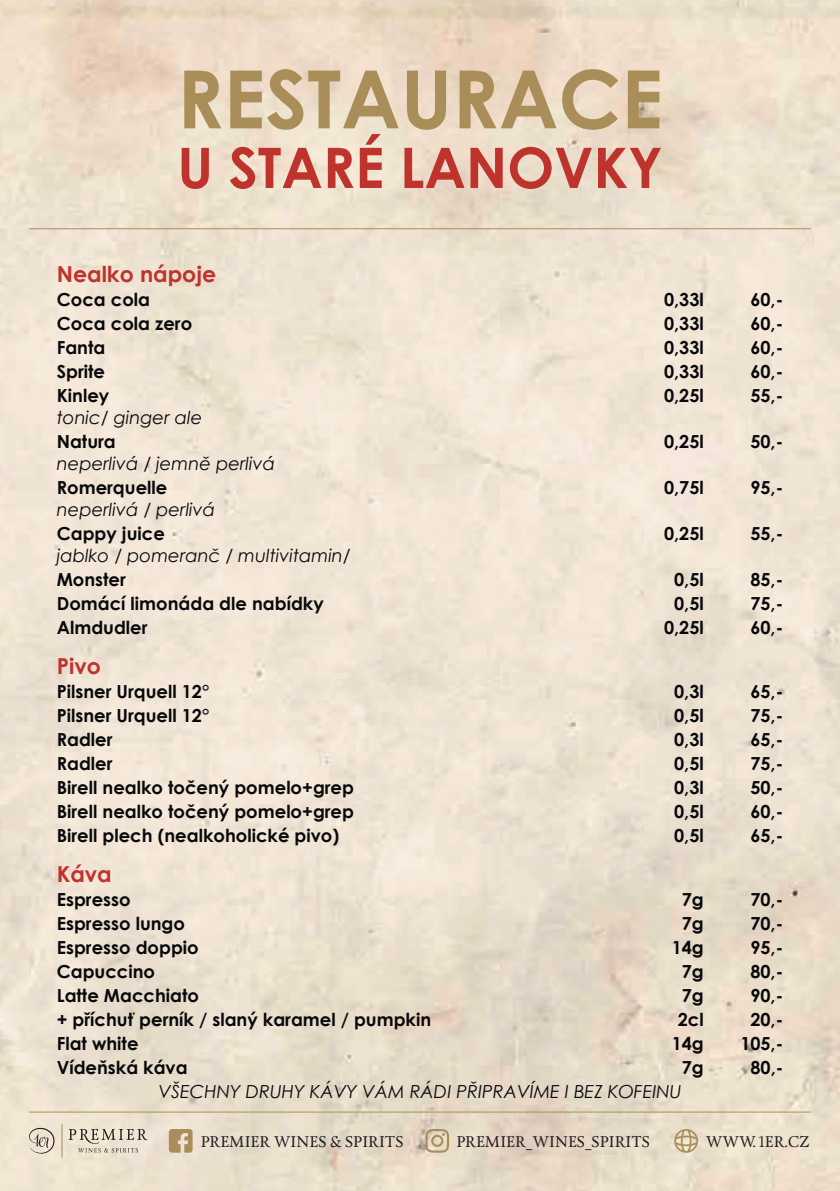
<style>
.page{position:relative;width:840px;height:1191px;background:#fff}
.page>*{position:absolute;margin:0;border:0;box-sizing:border-box;transform-origin:0 0}
.t1{font:700 80.4px "Century Gothic";color:#aa8e5a}
.t2{font:700 55.8px "Century Gothic";color:#be332c}
.t3{font:700 22px "Century Gothic";color:#be332c}
.t4{font:700 18px "Century Gothic";color:#08080d}
.t5{font:italic 18px "Century Gothic";color:#08080d}
.t6{font:15.6px "Calendas Plus";color:#231f20}
</style>
<div class="page">
<img style="left:0;top:0;width:839px;height:1191px">
<hr style="left:29px;top:1111px;width:781px;height:1px;background:#aa8e5a">
<hr style="left:29px;top:228px;width:781px;height:1px;background:#aa8e5a">
<svg style="left:169px;top:1129px;width:23px;height:23px"></svg>
<svg style="left:425px;top:1129px;width:24px;height:23px"></svg>
<svg style="left:673px;top:1129px;width:24px;height:23px"></svg>
<svg style="left:29px;top:1127px;width:25px;height:26px"></svg>
<svg style="left:69px;top:1129px;width:78px;height:23px;background:#cdc4b4"></svg>
<hr style="left:62px;top:1124px;width:1px;height:33px;background:#aa8e5a">
<h1 class="t1" style="left:177px;top:38px;width:487px">RESTAURACE</h1>
<h2 class="t2" style="left:177px;top:125px;width:486px">U STARÉ LANOVKY</h2>
<p class="t3" style="left:57px;top:257px;width:161px">Nealko nápoje</p>
<p class="t4" style="left:57px;top:286px;width:95px">Coca cola</p>
<p class="t4" style="left:663px;top:286px;width:41px">0,33l</p>
<p class="t4" style="left:750px;top:286px;width:34px">60,-</p>
<p class="t4" style="left:57px;top:310px;width:137px">Coca cola zero</p>
<p class="t4" style="left:663px;top:310px;width:41px">0,33l</p>
<p class="t4" style="left:750px;top:310px;width:34px">60,-</p>
<p class="t4" style="left:57px;top:334px;width:50px">Fanta</p>
<p class="t4" style="left:663px;top:334px;width:41px">0,33l</p>
<p class="t4" style="left:750px;top:334px;width:34px">60,-</p>
<p class="t4" style="left:57px;top:358px;width:50px">Sprite</p>
<p class="t4" style="left:663px;top:358px;width:41px">0,33l</p>
<p class="t4" style="left:750px;top:358px;width:34px">60,-</p>
<p class="t4" style="left:57px;top:382px;width:54px">Kinley</p>
<p class="t4" style="left:663px;top:382px;width:41px">0,25l</p>
<p class="t4" style="left:750px;top:382px;width:34px">55,-</p>
<p class="t5" style="left:57px;top:405px;width:147px">tonic/ ginger ale</p>
<p class="t4" style="left:57px;top:428px;width:61px">Natura</p>
<p class="t4" style="left:663px;top:428px;width:41px">0,25l</p>
<p class="t4" style="left:750px;top:428px;width:34px">50,-</p>
<p class="t5" style="left:57px;top:451px;width:220px">neperlivá / jemně perlivá</p>
<p class="t4" style="left:57px;top:474px;width:112px">Romerquelle</p>
<p class="t4" style="left:663px;top:474px;width:41px">0,75l</p>
<p class="t4" style="left:750px;top:474px;width:34px">95,-</p>
<p class="t5" style="left:57px;top:497px;width:160px">neperlivá / perlivá</p>
<p class="t4" style="left:57px;top:520px;width:109px">Cappy juice</p>
<p class="t4" style="left:663px;top:520px;width:41px">0,25l</p>
<p class="t4" style="left:750px;top:520px;width:34px">55,-</p>
<p class="t5" style="left:57px;top:543px;width:295px">jablko / pomeranč / multivitamin/</p>
<p class="t4" style="left:57px;top:566px;width:71px">Monster</p>
<p class="t4" style="left:673px;top:566px;width:31px">0,5l</p>
<p class="t4" style="left:750px;top:566px;width:34px">85,-</p>
<p class="t4" style="left:57px;top:590px;width:268px">Domácí limonáda dle nabídky</p>
<p class="t4" style="left:673px;top:590px;width:31px">0,5l</p>
<p class="t4" style="left:750px;top:590px;width:34px">75,-</p>
<p class="t4" style="left:57px;top:614px;width:92px">Almdudler</p>
<p class="t4" style="left:663px;top:614px;width:41px">0,25l</p>
<p class="t4" style="left:750px;top:614px;width:34px">60,-</p>
<p class="t3" style="left:57px;top:649px;width:45px">Pivo</p>
<p class="t4" style="left:57px;top:677px;width:154px">Pilsner Urquell 12°</p>
<p class="t4" style="left:673px;top:677px;width:31px">0,3l</p>
<p class="t4" style="left:750px;top:677px;width:34px">65,-</p>
<p class="t4" style="left:57px;top:701px;width:154px">Pilsner Urquell 12°</p>
<p class="t4" style="left:673px;top:701px;width:31px">0,5l</p>
<p class="t4" style="left:750px;top:701px;width:34px">75,-</p>
<p class="t4" style="left:57px;top:725px;width:57px">Radler</p>
<p class="t4" style="left:673px;top:725px;width:31px">0,3l</p>
<p class="t4" style="left:750px;top:725px;width:34px">65,-</p>
<p class="t4" style="left:57px;top:749px;width:57px">Radler</p>
<p class="t4" style="left:673px;top:749px;width:31px">0,5l</p>
<p class="t4" style="left:750px;top:749px;width:34px">75,-</p>
<p class="t4" style="left:57px;top:773px;width:298px">Birell nealko točený pomelo+grep</p>
<p class="t4" style="left:673px;top:773px;width:31px">0,3l</p>
<p class="t4" style="left:750px;top:773px;width:34px">50,-</p>
<p class="t4" style="left:57px;top:797px;width:298px">Birell nealko točený pomelo+grep</p>
<p class="t4" style="left:673px;top:797px;width:31px">0,5l</p>
<p class="t4" style="left:750px;top:797px;width:34px">60,-</p>
<p class="t4" style="left:57px;top:821px;width:284px">Birell plech (nealkoholické pivo)</p>
<p class="t4" style="left:673px;top:821px;width:31px">0,5l</p>
<p class="t4" style="left:750px;top:821px;width:34px">65,-</p>
<p class="t3" style="left:57px;top:857px;width:57px">Káva</p>
<p class="t4" style="left:57px;top:885px;width:75px">Espresso</p>
<p class="t4" style="left:681px;top:885px;width:23px">7g</p>
<p class="t4" style="left:750px;top:885px;width:34px">70,-</p>
<p class="t4" style="left:57px;top:909px;width:130px">Espresso lungo</p>
<p class="t4" style="left:681px;top:909px;width:23px">7g</p>
<p class="t4" style="left:750px;top:909px;width:34px">70,-</p>
<p class="t4" style="left:57px;top:933px;width:143px">Espresso doppio</p>
<p class="t4" style="left:671px;top:933px;width:34px">14g</p>
<p class="t4" style="left:750px;top:933px;width:34px">95,-</p>
<p class="t4" style="left:57px;top:957px;width:100px">Capuccino</p>
<p class="t4" style="left:681px;top:957px;width:23px">7g</p>
<p class="t4" style="left:750px;top:957px;width:34px">80,-</p>
<p class="t4" style="left:57px;top:981px;width:144px">Latte Macchiato</p>
<p class="t4" style="left:681px;top:981px;width:23px">7g</p>
<p class="t4" style="left:750px;top:981px;width:34px">90,-</p>
<p class="t4" style="left:57px;top:1005px;width:376px">+ příchuť perník / slaný karamel / pumpkin</p>
<p class="t4" style="left:677px;top:1005px;width:27px">2cl</p>
<p class="t4" style="left:750px;top:1005px;width:34px">20,-</p>
<p class="t4" style="left:57px;top:1029px;width:83px">Flat white</p>
<p class="t4" style="left:671px;top:1029px;width:34px">14g</p>
<p class="t4" style="left:740px;top:1029px;width:44px">105,-</p>
<p class="t4" style="left:57px;top:1053px;width:132px">Vídeňská káva</p>
<p class="t4" style="left:681px;top:1053px;width:23px">7g</p>
<p class="t4" style="left:750px;top:1053px;width:34px">80,-</p>
<p class="t5" style="left:158px;top:1078px;width:524px">VŠECHNY DRUHY KÁVY VÁM RÁDI PŘIPRAVÍME I BEZ KOFEINU</p>
<p class="t6" style="left:201px;top:1129px;width:204px">PREMIER WINES &amp; SPIRITS</p>
<p class="t6" style="left:456px;top:1129px;width:195px">PREMIER_WINES_SPIRITS</p>
<p class="t6" style="left:705px;top:1129px;width:105px">WWW. 1ER.CZ</p>
</div>
